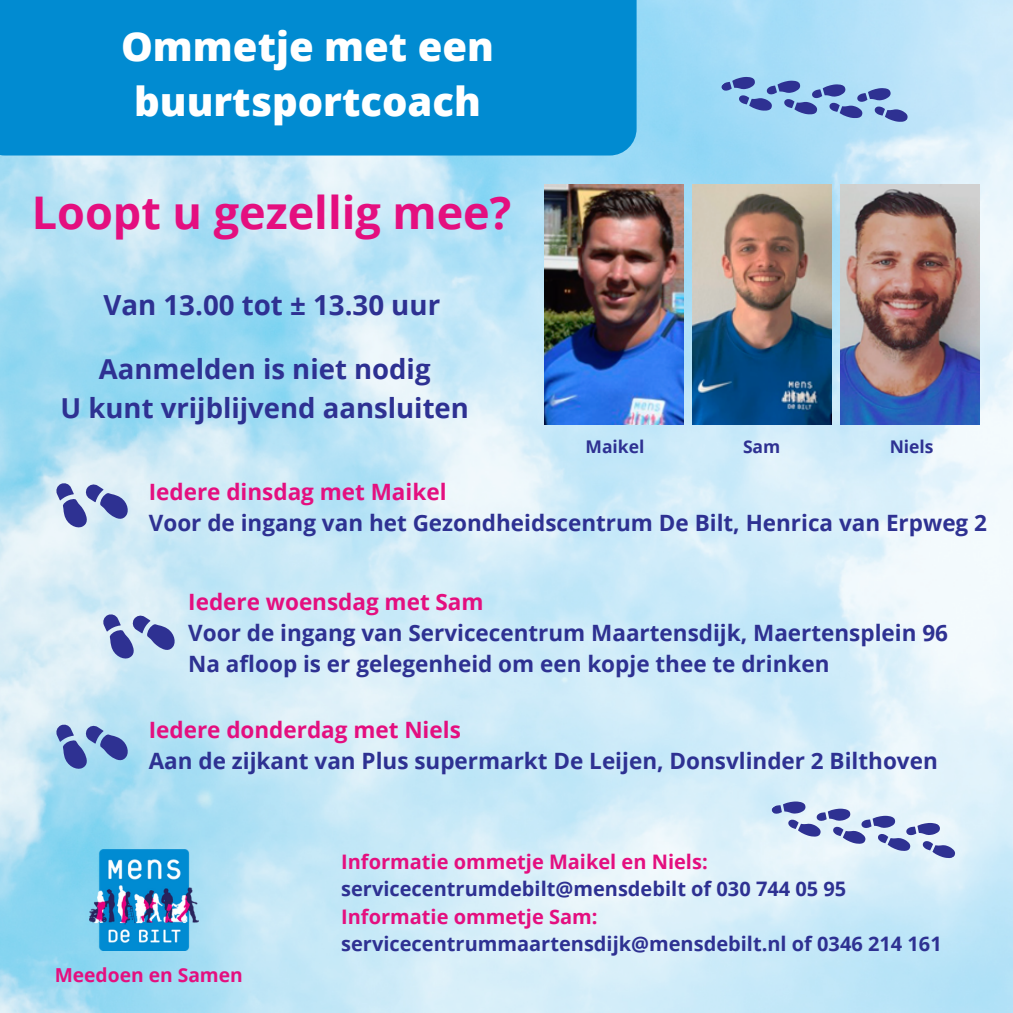
<style>
.page{position:relative;width:1013px;height:1013px;background:#fff}
.page>*{position:absolute;margin:0;border:0;box-sizing:border-box;transform-origin:0 0}
.t1{font:700 45px "Open Sans";color:#e40f7f}
.t2{font:800 40px/55.2px "Open Sans";color:#fff;text-align:center}
.t3{font:700 27.62px "Open Sans";color:#2e3192}
.t4{font:700 27.5px "Open Sans";color:#2e3192}
.t5{font:700 22.5px "Open Sans";color:#2e3192}
.t6{font:700 22.5px "Open Sans";color:#e40f7f}
.t7{font:700 20px "Open Sans";color:#2e3192}
.t8{font:700 20px "Open Sans";color:#e40f7f}
.t9{font:700 19.25px "Open Sans";color:#e40f7f}
.t10{font:700 17.5px "Open Sans";color:#2e3192}
</style>
<div class="page">
<img style="left:0;top:0;width:1012px;height:1012px">
<img style="left:544px;top:184px;width:139px;height:240px">
<img style="left:692px;top:184px;width:139px;height:240px">
<img style="left:840px;top:184px;width:139px;height:240px">
<div style="left:0;top:0;width:636px;height:155px;background:#018bd1"></div>
<img style="left:89px;top:849px;width:109px;height:101px">
<svg style="left:719px;top:69px;width:190px;height:60px;background:#91bbe3"></svg>
<svg style="left:51px;top:479px;width:84px;height:56px;background:#aab8da"></svg>
<svg style="left:98px;top:610px;width:84px;height:56px;background:#a6b7da"></svg>
<svg style="left:51px;top:720px;width:84px;height:56px;background:#8aaed7"></svg>
<svg style="left:770px;top:794px;width:187px;height:71px;background:#c4d2e9"></svg>
<p class="t2" style="left:121px;top:18px;width:374px">Ommetje met een buurtsportcoach</p>
<p class="t1" style="left:32px;top:180px;width:481px">Loopt u gezellig mee?</p>
<p class="t3" style="left:103px;top:285px;width:338px">Van 13.00 tot ± 13.30 uur</p>
<p class="t4" style="left:99px;top:350px;width:333px">Aanmelden is niet nodig</p>
<p class="t4" style="left:60px;top:388px;width:410px">U kunt vrijblijvend aansluiten</p>
<p class="t10" style="left:585px;top:434px;width:60px">Maikel</p>
<p class="t10" style="left:743px;top:434px;width:39px">Sam</p>
<p class="t10" style="left:889px;top:434px;width:45px">Niels</p>
<p class="t6" style="left:149px;top:476px;width:299px">Iedere dinsdag met Maikel</p>
<p class="t5" style="left:149px;top:507px;width:839px">Voor de ingang van het Gezondheidscentrum De Bilt, Henrica van Erpweg 2</p>
<p class="t6" style="left:188px;top:586px;width:297px">Iedere woensdag met Sam</p>
<p class="t5" style="left:188px;top:617px;width:761px">Voor de ingang van Servicecentrum Maartensdijk, Maertensplein 96</p>
<p class="t5" style="left:188px;top:648px;width:642px">Na afloop is er gelegenheid om een kopje thee te drinken</p>
<p class="t6" style="left:149px;top:714px;width:313px">Iedere donderdag met Niels</p>
<p class="t5" style="left:149px;top:745px;width:790px">Aan de zijkant van Plus supermarkt De Leijen, Donsvlinder 2 Bilthoven</p>
<p class="t9" style="left:55px;top:961px;width:190px">Meedoen en Samen</p>
<p class="t8" style="left:341px;top:848px;width:368px">Informatie ommetje Maikel en Niels:</p>
<p class="t7" style="left:341px;top:875px;width:506px">servicecentrumdebilt@mensdebilt of 030 744 05 95</p>
<p class="t8" style="left:341px;top:902px;width:258px">Informatie ommetje Sam:</p>
<p class="t7" style="left:341px;top:929px;width:602px">servicecentrummaartensdijk@mensdebilt.nl of 0346 214 161</p>
</div>
